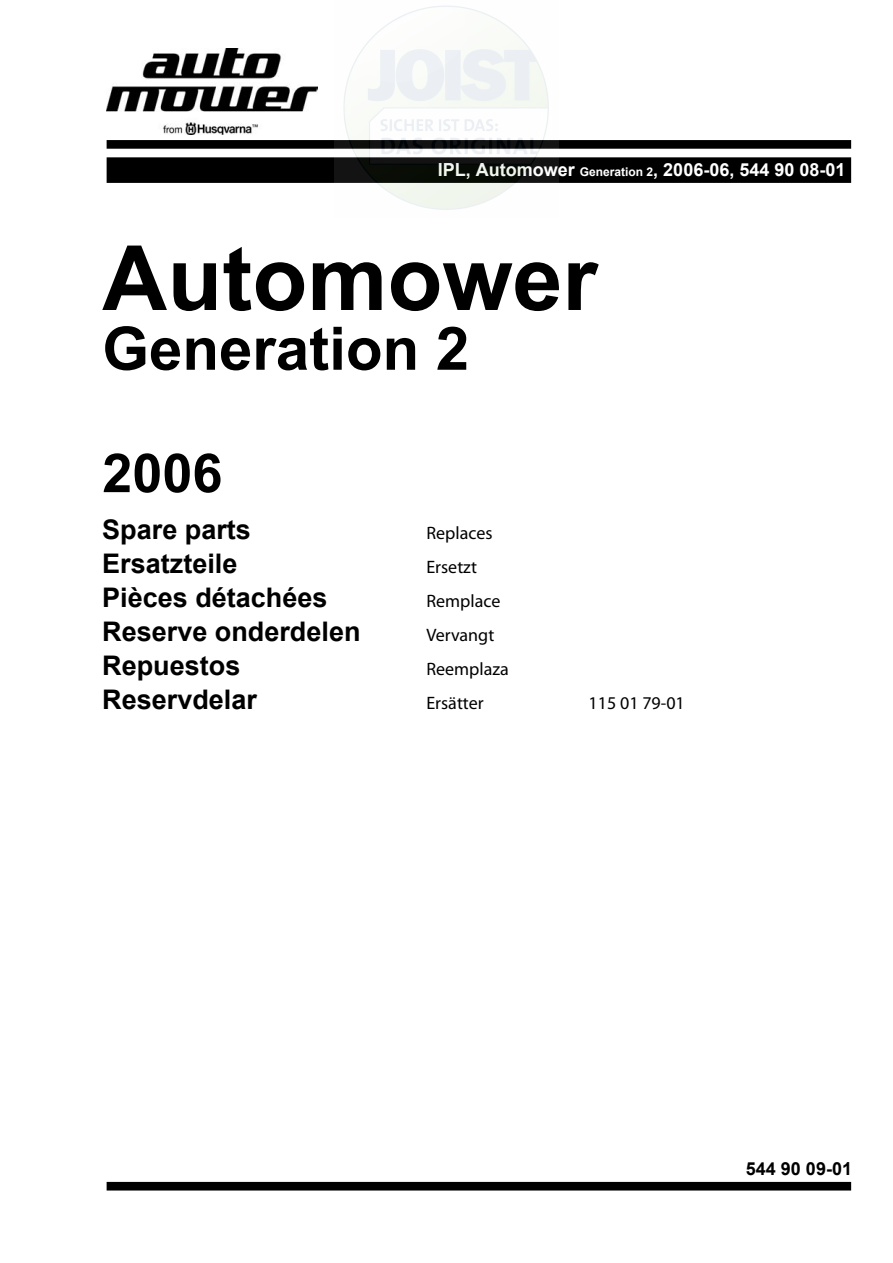
<style>
.page{position:relative;width:893px;height:1263px;background:#fff}
.page>*{position:absolute;margin:0;border:0;box-sizing:border-box;transform-origin:0 0}
.t1{font:700 90px "Arial";color:#000}
.t2{font:700 60px "Arial";color:#000}
.t3{font:700 54px "Arial";color:#000}
.t4{font:700 27px "Arial";color:#000}
.t5{font:18px "Myriad";color:#000}
.t6{font:700 18px "Arial";color:#fff}
.t7{font:700 18px "Arial";color:#000}
.s1{font-size:12px}
</style>
<div class="page">
<div style="left:107px;top:1182px;width:744px;height:9px;background:#000"></div>
<div style="left:107px;top:140px;width:744px;height:9px;background:#000"></div>
<div style="left:107px;top:157px;width:744px;height:26px;background:#000"></div>
<img style="left:107px;top:49px;width:210px;height:86px">
<img style="left:335px;top:6px;width:223px;height:204px">
<p class="t6" style="left:438px;top:158px;width:409px">IPL, Automower <span class="s1">Generation 2</span>, 2006-06, 544 90 08-01</p>
<h1 class="t1" style="left:102px;top:219px;width:497px">Automower</h1>
<h2 class="t2" style="left:102px;top:309px;width:368px">Generation 2</h2>
<h3 class="t3" style="left:102px;top:438px;width:122px">2006</h3>
<p class="t4" style="left:102px;top:512px;width:150px">Spare parts</p>
<p class="t5" style="left:426px;top:524px;width:67px">Replaces</p>
<p class="t4" style="left:102px;top:546px;width:137px">Ersatzteile</p>
<p class="t5" style="left:426px;top:558px;width:52px">Ersetzt</p>
<p class="t4" style="left:102px;top:580px;width:227px">Pièces détachées</p>
<p class="t5" style="left:426px;top:592px;width:75px">Remplace</p>
<p class="t4" style="left:102px;top:614px;width:260px">Reserve onderdelen</p>
<p class="t5" style="left:426px;top:626px;width:69px">Vervangt</p>
<p class="t4" style="left:102px;top:648px;width:140px">Repuestos</p>
<p class="t5" style="left:426px;top:660px;width:84px">Reemplaza</p>
<p class="t4" style="left:102px;top:682px;width:156px">Reservdelar</p>
<p class="t5" style="left:426px;top:694px;width:59px">Ersätter</p>
<p class="t5" style="left:588px;top:694px;width:98px">115 01 79-01</p>
<p class="t7" style="left:746px;top:1157px;width:108px">544 90 09-01</p>
</div>
